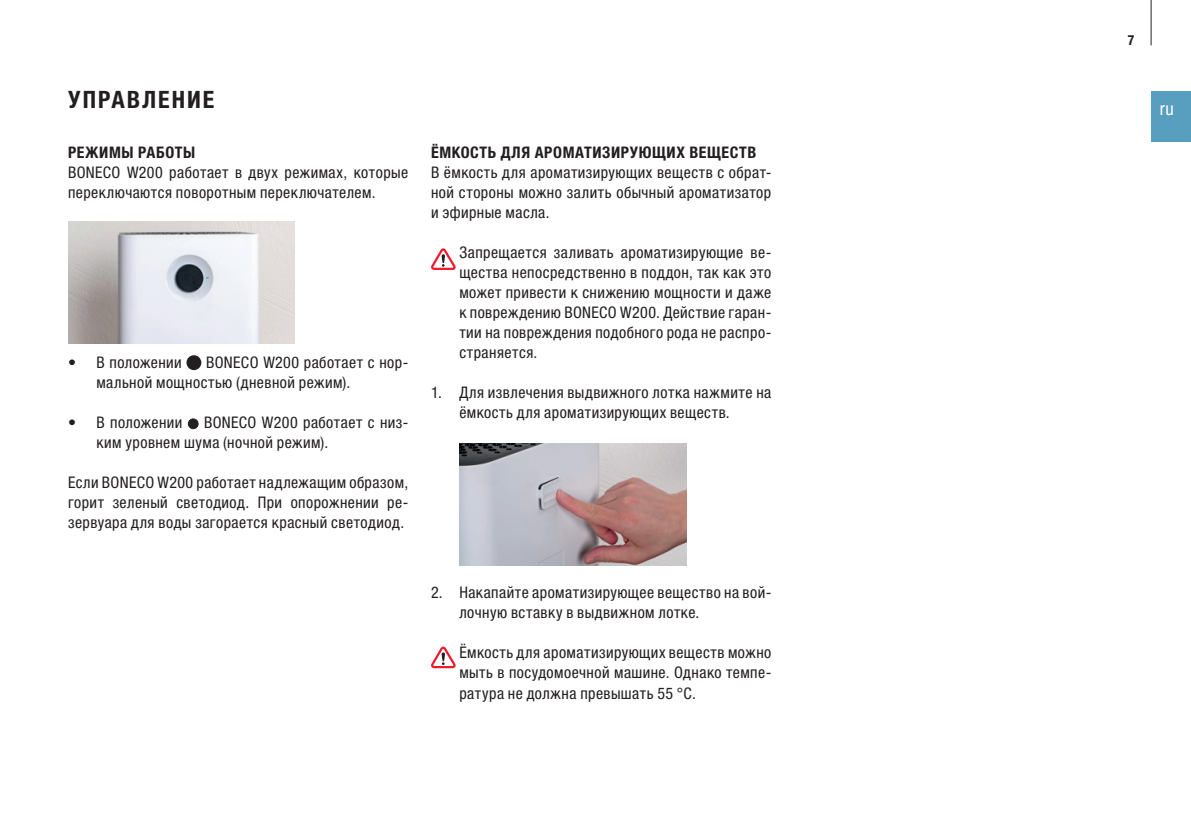
<style>
.page{position:relative;width:1191px;height:840px;background:#fff}
.page>*{position:absolute;margin:0;border:0;box-sizing:border-box;transform-origin:0 0}
.t1{font:700 condensed 24px "Helvetica Neue LTW1 G";letter-spacing:.08em;color:#231f20}
.t2{font:condensed 18px "Helvetica Neue LTW1 G";color:#fff}
.t3{font:condensed 16px/20px "Helvetica Neue LTW1 G";letter-spacing:.03em;color:#231f20}
.t4{font:700 condensed 16px "Helvetica Neue LTW1 G";letter-spacing:.04em;color:#231f20}
.t5{font:700 condensed 14px "Helvetica Neue LTW1 G";color:#231f20;scale:.96 1}
</style>
<div class="page">
<div style="left:1151px;top:91px;width:40px;height:51px;background:#589ebf"></div>
<hr style="left:1150px;top:0;width:1px;height:45px;background:#231f20">
<svg style="left:186px;top:355px;width:15px;height:15px"></svg>
<svg style="left:188px;top:418px;width:11px;height:11px"></svg>
<svg style="left:431px;top:248px;width:24px;height:22px"></svg>
<svg style="left:431px;top:646px;width:24px;height:21px"></svg>
<img style="left:459px;top:443px;width:227px;height:122px">
<img style="left:68px;top:221px;width:227px;height:122px">
<h1 class="t1" style="left:68px;top:85px;width:148px">УПРАВЛЕНИЕ</h1>
<p class="t4" style="left:68px;top:142px;width:129px">РЕЖИМЫ РАБОТЫ</p>
<p class="t3" style="left:68px;top:162px;width:342px">BONECO W200 работает в двух режимах, которые переключаются поворотным переключателем.</p>
<p class="t3" style="left:96px;top:352px;width:313px;text-indent:110px">BONECO W200 работает с нор&shy;мальной мощностью (дневной режим).</p>
<p class="t3" style="left:68px;top:412px;width:116px">• В положении</p>
<p class="t3" style="left:68px;top:352px;width:115px">• В положении</p>
<p class="t3" style="left:96px;top:412px;width:313px;text-indent:108px">BONECO W200 работает с низ&shy;ким уровнем шума (ночной режим).</p>
<p class="t3" style="left:68px;top:472px;width:342px;text-align:justify">Если BONECO W200 работает надлежащим образом, горит зеленый светодиод. При опорожнении ре&shy;зервуара для воды загорается красный светодиод.</p>
<p class="t4" style="left:431px;top:142px;width:327px">ЁМКОСТЬ ДЛЯ АРОМАТИЗИРУЮЩИХ ВЕЩЕСТВ</p>
<p class="t3" style="left:431px;top:162px;width:342px;text-align:justify">В ёмкость для ароматизирующих веществ с обрат&shy;ной стороны можно залить обычный ароматизатор и эфирные масла.</p>
<p class="t3" style="left:459px;top:242px;width:313px;text-align:justify">Запрещается заливать ароматизирующие ве&shy;щества непосредственно в поддон, так как это может привести к снижению мощности и даже к повреждению BONECO W200. Действие гаран&shy;тии на повреждения подобного рода не распро&shy;страняется.</p>
<p class="t3" style="left:459px;top:382px;width:313px;text-indent:-28px">1. Для извлечения выдвижного лотка нажмите на ёмкость для ароматизирующих веществ.</p>
<p class="t3" style="left:459px;top:582px;width:313px;text-indent:-28px">2. Накапайте ароматизирующее вещество на вой&shy;лочную вставку в выдвижном лотке.</p>
<p class="t3" style="left:459px;top:642px;width:313px;text-align:justify">Ёмкость для ароматизирующих веществ можно мыть в посудомоечной машине. Однако темпе&shy;ратура не должна превышать 55 °C.</p>
<p class="t5" style="left:1127px;top:32px;width:8px">7</p>
<p class="t2" style="left:1159px;top:98px;width:15px">ru</p>
</div>
